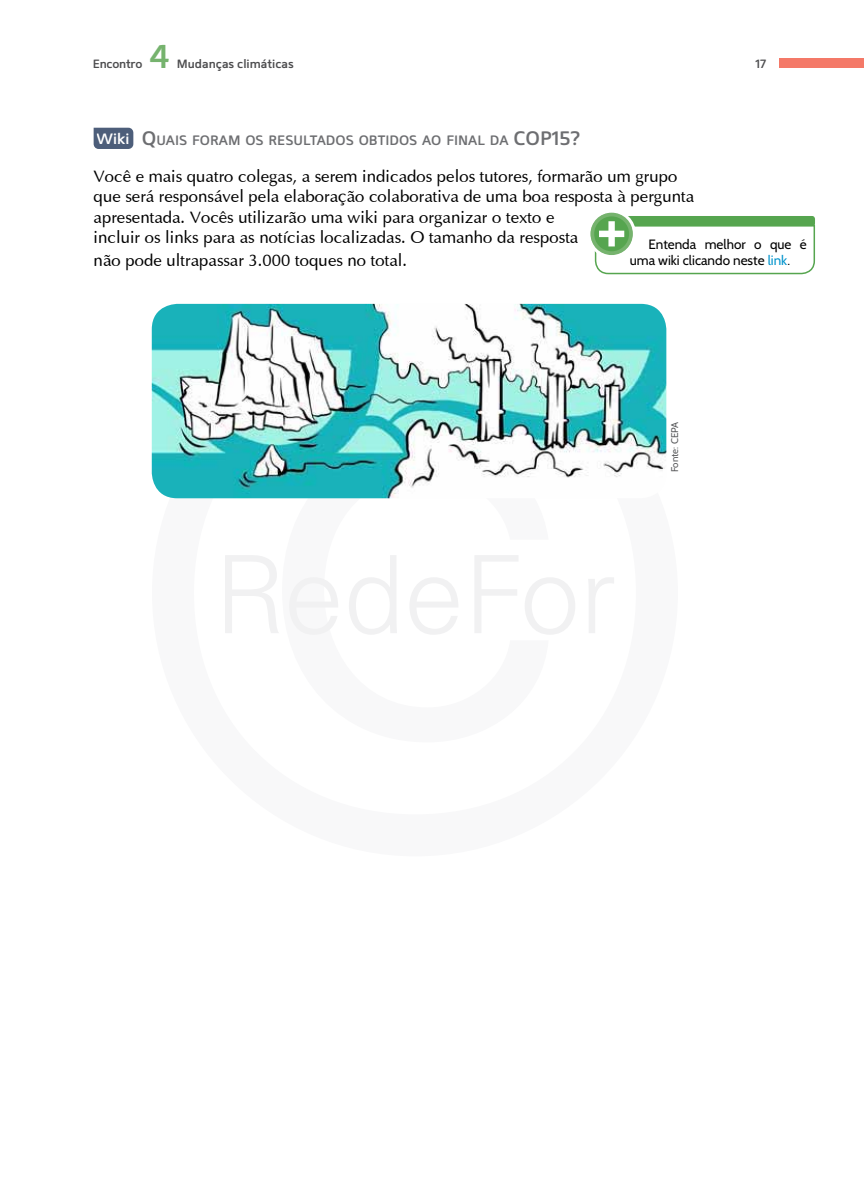
<style>
.page{position:relative;width:864px;height:1187px;background:#fff}
.page>*{position:absolute;margin:0;border:0;box-sizing:border-box;transform-origin:0 0}
.t1{font:600 33px "Mentone";color:#76b36e}
.t2{font:600 19.5px "Mentone";color:#6d6e71}
.t3{font:16.8px/20.2px "Optima";color:#000}
.t4{font:600 13.65px "Mentone";color:#6d6e71}
.t5{font:13.5px/16.2px "Cabin";color:#000}
.t6{font:600 12px "Mentone";color:#4d4d4f}
.t7{font:600 12px "Mentone";letter-spacing:-.025em;color:#4d4d4f}
.t8{font:9.75px "Cabin";letter-spacing:-.005em;color:#58595b}
.s1{font-size:15px;color:#fff}
.s2{font-size:19.5px}
.s3{color:#0093cc}
</style>
<div class="page">
<div style="left:779px;top:59px;width:84px;height:9px;background:#f47968"></div>
<svg style="left:93px;top:127px;width:41px;height:22px"></svg>
<img style="left:152px;top:304px;width:514px;height:194px">
<div style="left:594px;top:216px;width:220px;height:10px;background:#56a54f;border-radius:3px"></div>
<svg style="left:591px;top:214px;width:40px;height:39px"></svg>
<div style="left:589px;top:212px;width:44px;height:43px;border:4px solid #76b36e;border-radius:50%"></div>
<div style="left:587px;top:209px;width:48px;height:49px;border:3px solid #fff;border-radius:50%"></div>
<svg style="left:594px;top:221px;width:221px;height:54px"></svg>
<p class="t7" style="left:93px;top:56px;width:51px">Encontro</p>
<h1 class="t1" style="left:149px;top:36px;width:22px">4</h1>
<p class="t6" style="left:177px;top:56px;width:118px">Mudanças climáticas</p>
<p class="t6" style="left:755px;top:56px;width:12px">17</p>
<p class="t4" style="left:97px;top:131px;width:430px"><span class="s1">Wiki</span> <span class="s2">Q</span>UAIS FORAM OS RESULTADOS OBTIDOS AO FINAL DA <span class="s2">COP</span></p>
<p class="t2" style="left:551px;top:126px;width:30px">15?</p>
<p class="t3" style="left:94px;top:166px;width:601px">Você e mais quatro colegas, a serem indicados pelos tutores, formarão um grupo que será responsável pela elaboração colaborativa de uma boa resposta à pergunta apresentada. Vocês utilizarão uma wiki para organizar o texto e<br>incluir os links para as notícias localizadas. O tamanho da resposta</p>
<p class="t3" style="left:94px;top:250px;width:315px">não pode ultrapassar 3.000 toques no total.</p>
<p class="t5" style="left:629px;top:236px;width:178px;text-indent:19px">Entenda melhor o que é uma wiki clicando neste <span class="s3">link</span>.</p>
<p class="t8" style="left:668px;top:472px;width:52px;rotate:-90deg">Fonte: CEPA</p>
</div>
